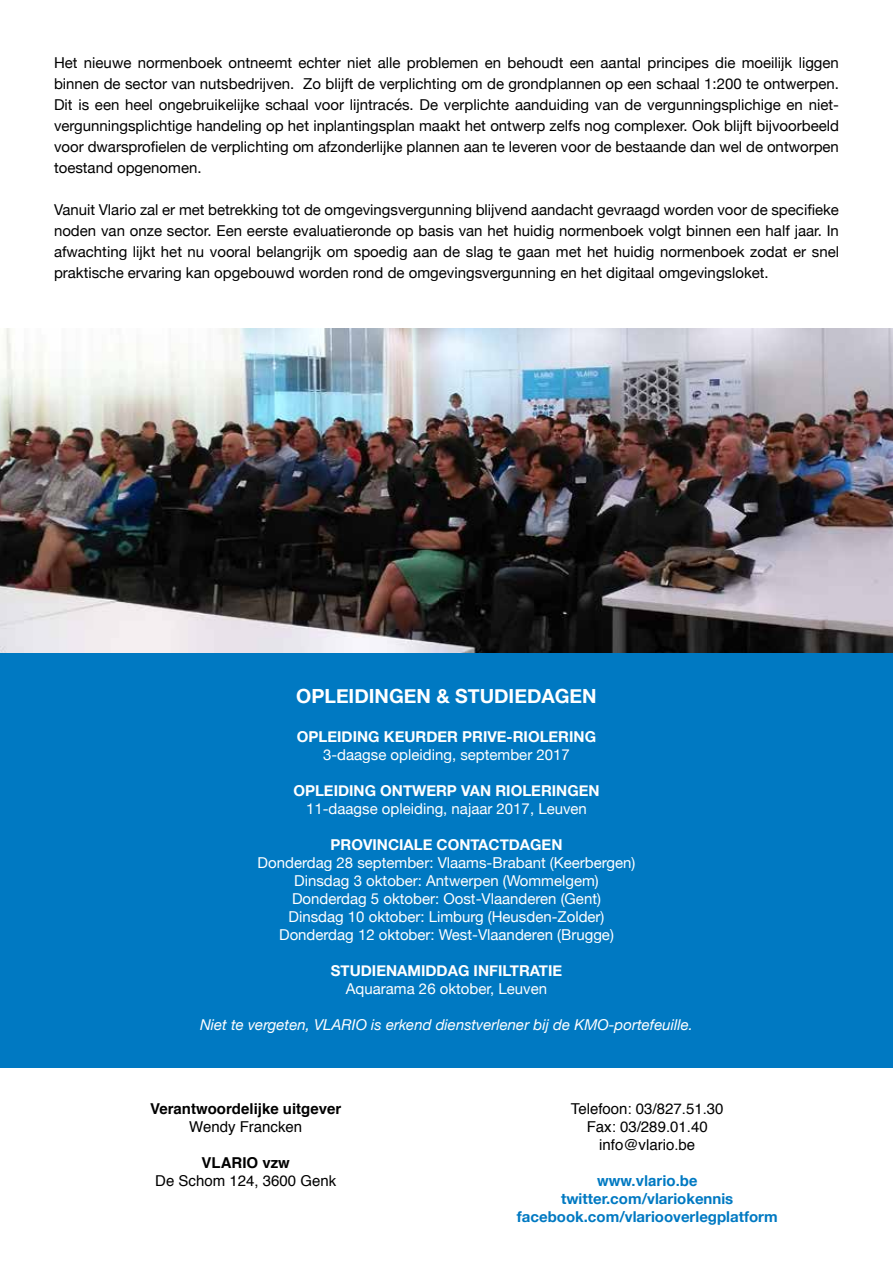
<style>
.page{position:relative;width:893px;height:1263px;background:#fff}
.page>*{position:absolute;margin:0;border:0;box-sizing:border-box;transform-origin:0 0}
.t1{font:700 19.5px "Helvetica Neue";color:#fff}
.t2{font:15px/21px "Helvetica Neue";color:#000;text-align:justify}
.t3{font:15px/18px "Helvetica Neue";color:#fff;text-align:center}
.t4{font:700 15px "Helvetica Neue";color:#fff}
.t5{font:15px/18px "Helvetica";color:#000;text-align:center}
.t6{font:italic 15px "Helvetica Neue";color:#fff}
.t7{font:700 15px/18px "Helvetica Neue";color:#0079c2;text-align:center}
.t8{font:700 15px "Helvetica";color:#000}
.t9{font:700 15px "Helvetica";color:#0079c2}
</style>
<div class="page">
<div style="left:0;top:608px;width:893px;height:459px;background:#0079c2"></div>
<img style="left:0;top:328px;width:893px;height:325px">
<p class="t2" style="left:54px;top:53px;width:786px">Het nieuwe normenboek ontneemt echter niet alle problemen en behoudt een aantal principes die moeilijk liggen binnen de sector van nutsbedrijven. Zo blijft de verplichting om de grondplannen op een schaal 1:200 te ontwerpen.<br>Dit is een heel ongebruikelijke schaal voor lijntracés. De verplichte aanduiding van de vergunningsplichige en niet&shy;vergunningsplichtige handeling op het inplantingsplan maakt het ontwerp zelfs nog complexer. Ook blijft bijvoorbeeld voor dwarsprofielen de verplichting om afzonderlijke plannen aan te leveren voor de bestaande dan wel de ontworpen toestand opgenomen.</p>
<p class="t2" style="left:54px;top:200px;width:786px">Vanuit Vlario zal er met betrekking tot de omgevingsvergunning blijvend aandacht gevraagd worden voor de specifieke noden van onze sector. Een eerste evaluatieronde op basis van het huidig normenboek volgt binnen een half jaar. In afwachting lijkt het nu vooral belangrijk om spoedig aan de slag te gaan met het huidig normenboek zodat er snel praktische ervaring kan opgebouwd worden rond de omgevingsvergunning en het digitaal omgevingsloket.</p>
<h1 class="t1" style="left:296px;top:681px;width:302px">OPLEIDINGEN &amp; STUDIEDAGEN</h1>
<p class="t4" style="left:297px;top:725px;width:301px">OPLEIDING KEURDER PRIVE-RIOLERING</p>
<p class="t3" style="left:323px;top:746px;width:248px">3-daagse opleiding, september 2017</p>
<p class="t4" style="left:293px;top:779px;width:308px">OPLEIDING ONTWERP VAN RIOLERINGEN</p>
<p class="t3" style="left:306px;top:800px;width:282px">11-daagse opleiding, najaar 2017, Leuven</p>
<p class="t4" style="left:330px;top:833px;width:233px">PROVINCIALE CONTACTDAGEN</p>
<p class="t3" style="left:258px;top:854px;width:379px">Donderdag 28 september: Vlaams-Brabant (Keerbergen)<br>Dinsdag 3 oktober: Antwerpen (Wommelgem)<br>Donderdag 5 oktober: Oost-Vlaanderen (Gent)<br>Dinsdag 10 oktober: Limburg (Heusden-Zolder)<br>Donderdag 12 oktober: West-Vlaanderen (Brugge)</p>
<p class="t4" style="left:331px;top:959px;width:233px">STUDIENAMIDDAG INFILTRATIE</p>
<p class="t3" style="left:346px;top:980px;width:203px">Aquarama 26 oktober, Leuven</p>
<p class="t6" style="left:200px;top:1014px;width:494px">Niet te vergeten, VLARIO is erkend dienstverlener bij de KMO-portefeuille.</p>
<p class="t8" style="left:150px;top:1096px;width:192px">Verantwoordelijke uitgever</p>
<p class="t5" style="left:189px;top:1118px;width:115px">Wendy Francken</p>
<p class="t8" style="left:202px;top:1150px;width:90px">VLARIO vzw</p>
<p class="t5" style="left:155px;top:1172px;width:182px">De Schom 124, 3600 Genk</p>
<p class="t5" style="left:571px;top:1100px;width:154px">Telefoon: 03/827.51.30<br>Fax: 03/289.01.40 info@vlario.be</p>
<p class="t9" style="left:597px;top:1168px;width:102px">www.vlario.be</p>
<p class="t7" style="left:517px;top:1190px;width:262px">twitter.com/vlariokennis facebook.com/vlariooverlegplatform</p>
</div>
